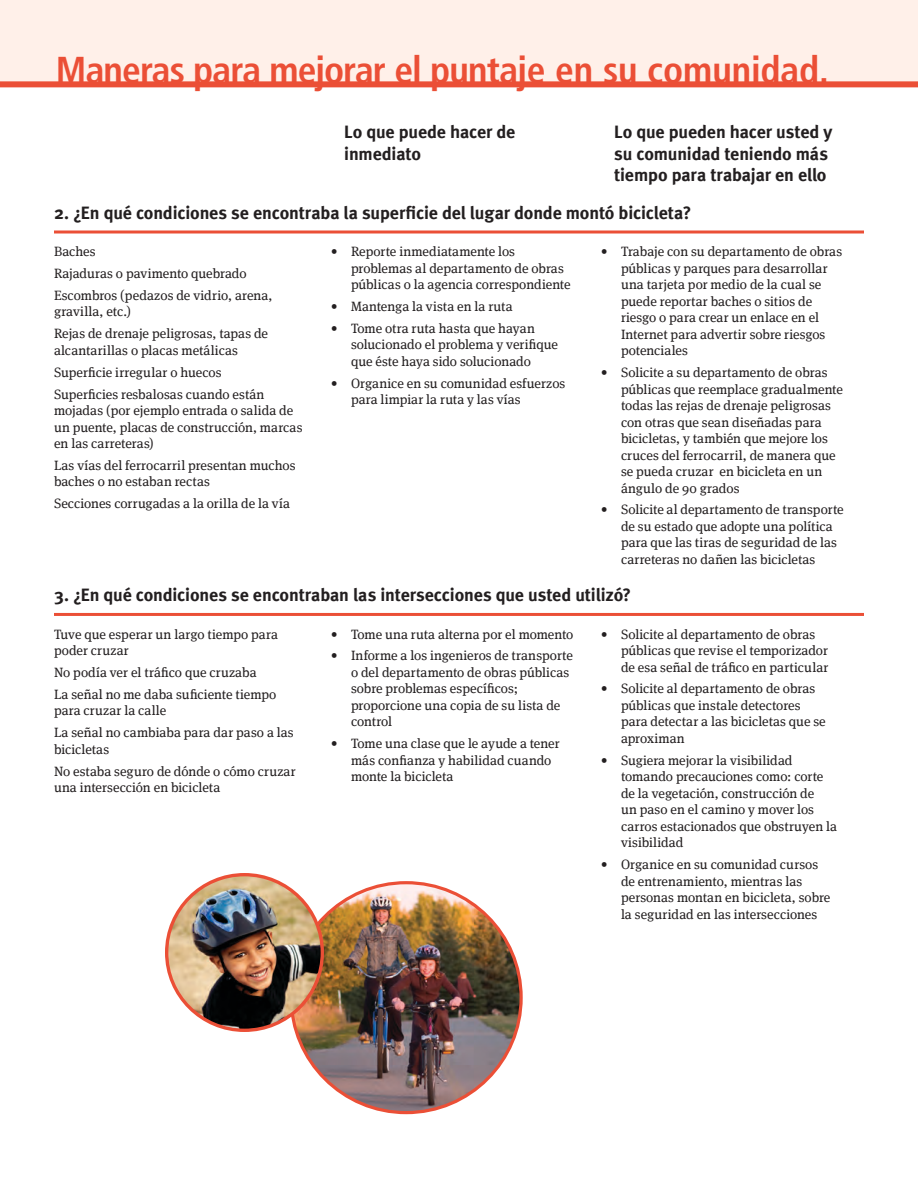
<style>
.page{position:relative;width:918px;height:1188px;background:#fff}
.page>*{position:absolute;margin:0;border:0;box-sizing:border-box;transform-origin:0 0}
.t1{font:700 condensed 37.5px "Frutiger LT Std";letter-spacing:-.02em;color:#eb4f36}
.t2{font:700 18px/21.6px "Meta";letter-spacing:-.01em;color:#231f20}
.bodyText{font:13.5px/16.5px "Meta Serif";letter-spacing:.005em;color:#231f20}
</style>
<div class="page">
<div style="left:0;top:0;width:918px;height:84px;background:#fff0e9"></div>
<div style="left:0;top:81px;width:918px;height:6px;background:#eb4f36"></div>
<hr style="left:54px;top:231px;width:270px;height:3px;background:#eb4f36">
<hr style="left:324px;top:231px;width:270px;height:3px;background:#eb4f36">
<hr style="left:594px;top:231px;width:270px;height:3px;background:#eb4f36">
<hr style="left:54px;top:613px;width:270px;height:3px;background:#eb4f36">
<hr style="left:324px;top:613px;width:270px;height:3px;background:#eb4f36">
<hr style="left:594px;top:613px;width:270px;height:3px;background:#eb4f36">
<img style="left:291px;top:883px;width:230px;height:230px;border-radius:115px">
<img style="left:167px;top:875px;width:155px;height:155px;border-radius:78px">
<div style="left:165px;top:873px;width:159px;height:159px;border:3px solid #eb4f36;border-radius:50%"></div>
<p class="t1" style="left:56px;top:47px;width:774px">Maneras para mejorar el puntaje en su comunidad.</p>
<h3 class="t2" style="left:344px;top:121px;width:172px">Lo que puede hacer de inmediato</h3>
<h3 class="t2" style="left:614px;top:121px;width:220px">Lo que pueden hacer usted y su comunidad teniendo más tiempo para trabajar en ello</h3>
<h3 class="t2" style="left:54px;top:201px;width:639px">2. ¿En qué condiciones se encontraba la superficie del lugar donde montó bicicleta?</h3>
<p class="bodyText" style="left:54px;top:243px;width:43px">Baches</p>
<p class="bodyText" style="left:54px;top:265px;width:194px">Rajaduras o pavimento quebrado</p>
<p class="bodyText" style="left:54px;top:287px;width:220px">Escombros (pedazos de vidrio, arena, gravilla, etc.)</p>
<p class="bodyText" style="left:54px;top:325px;width:216px">Rejas de drenaje peligrosas, tapas de alcantarillas o placas metálicas</p>
<p class="bodyText" style="left:54px;top:364px;width:169px">Superficie irregular o huecos</p>
<p class="bodyText" style="left:54px;top:386px;width:250px">Superficies resbalosas cuando están mojadas (por ejemplo entrada o salida de un puente, placas de construcción, marcas en las carreteras)</p>
<p class="bodyText" style="left:54px;top:457px;width:243px">Las vías del ferrocarril presentan muchos baches o no estaban rectas</p>
<p class="bodyText" style="left:54px;top:495px;width:237px">Secciones corrugadas a la orilla de la vía</p>
<p class="bodyText" style="left:621px;top:243px;width:223px;text-indent:-20px">• Trabaje con su departamento de obras públicas y parques para desarrollar una tarjeta por medio de la cual se puede reportar baches o sitios de riesgo o para crear un enlace en el<br>Internet para advertir sobre riesgos potenciales</p>
<p class="bodyText" style="left:621px;top:364px;width:223px;text-indent:-20px">• Solicite a su departamento de obras públicas que reemplace gradualmente todas las rejas de drenaje peligrosas con otras que sean diseñadas para bicicletas, y también que mejore los cruces del ferrocarril, de manera que se pueda cruzar en bicicleta en un ángulo de 90 grados</p>
<p class="bodyText" style="left:621px;top:501px;width:224px;text-indent:-20px">• Solicite al departamento de transporte de su estado que adopte una política para que las tiras de seguridad de las carreteras no dañen las bicicletas</p>
<h3 class="t2" style="left:54px;top:584px;width:579px">3. ¿En qué condiciones se encontraban las intersecciones que usted utilizó?</h3>
<p class="bodyText" style="left:54px;top:626px;width:225px">Tuve que esperar un largo tiempo para poder cruzar</p>
<p class="bodyText" style="left:54px;top:664px;width:204px">No podía ver el tráfico que cruzaba</p>
<p class="bodyText" style="left:54px;top:686px;width:224px">La señal no me daba suficiente tiempo para cruzar la calle</p>
<p class="bodyText" style="left:54px;top:724px;width:241px">La señal no cambiaba para dar paso a las bicicletas</p>
<p class="bodyText" style="left:54px;top:763px;width:243px">No estaba seguro de dónde o cómo cruzar una intersección en bicicleta</p>
<p class="bodyText" style="left:351px;top:243px;width:221px;text-indent:-20px">• Reporte inmediatamente los problemas al departamento de obras públicas o la agencia correspondiente</p>
<p class="bodyText" style="left:331px;top:298px;width:183px">• Mantenga la vista en la ruta</p>
<p class="bodyText" style="left:351px;top:320px;width:209px;text-indent:-20px">• Tome otra ruta hasta que hayan solucionado el problema y verifique que éste haya sido solucionado</p>
<p class="bodyText" style="left:351px;top:375px;width:216px;text-indent:-20px">• Organice en su comunidad esfuerzos para limpiar la ruta y las vías</p>
<p class="bodyText" style="left:331px;top:626px;width:244px">• Tome una ruta alterna por el momento</p>
<p class="bodyText" style="left:351px;top:647px;width:223px;text-indent:-20px">• Informe a los ingenieros de transporte o del departamento de obras públicas sobre problemas específicos; proporcione una copia de su lista de control</p>
<p class="bodyText" style="left:351px;top:735px;width:210px;text-indent:-20px">• Tome una clase que le ayude a tener más confianza y habilidad cuando monte la bicicleta</p>
<p class="bodyText" style="left:621px;top:626px;width:209px;text-indent:-20px">• Solicite al departamento de obras públicas que revise el temporizador de esa señal de tráfico en particular</p>
<p class="bodyText" style="left:621px;top:680px;width:206px;text-indent:-20px">• Solicite al departamento de obras públicas que instale detectores para detectar a las bicicletas que se aproximan</p>
<p class="bodyText" style="left:621px;top:752px;width:218px;text-indent:-20px">• Sugiera mejorar la visibilidad tomando precauciones como: corte de la vegetación, construcción de<br>un paso en el camino y mover los carros estacionados que obstruyen la visibilidad</p>
<p class="bodyText" style="left:621px;top:856px;width:211px;text-indent:-20px">• Organice en su comunidad cursos de entrenamiento, mientras las personas montan en bicicleta, sobre la seguridad en las intersecciones</p>
</div>
